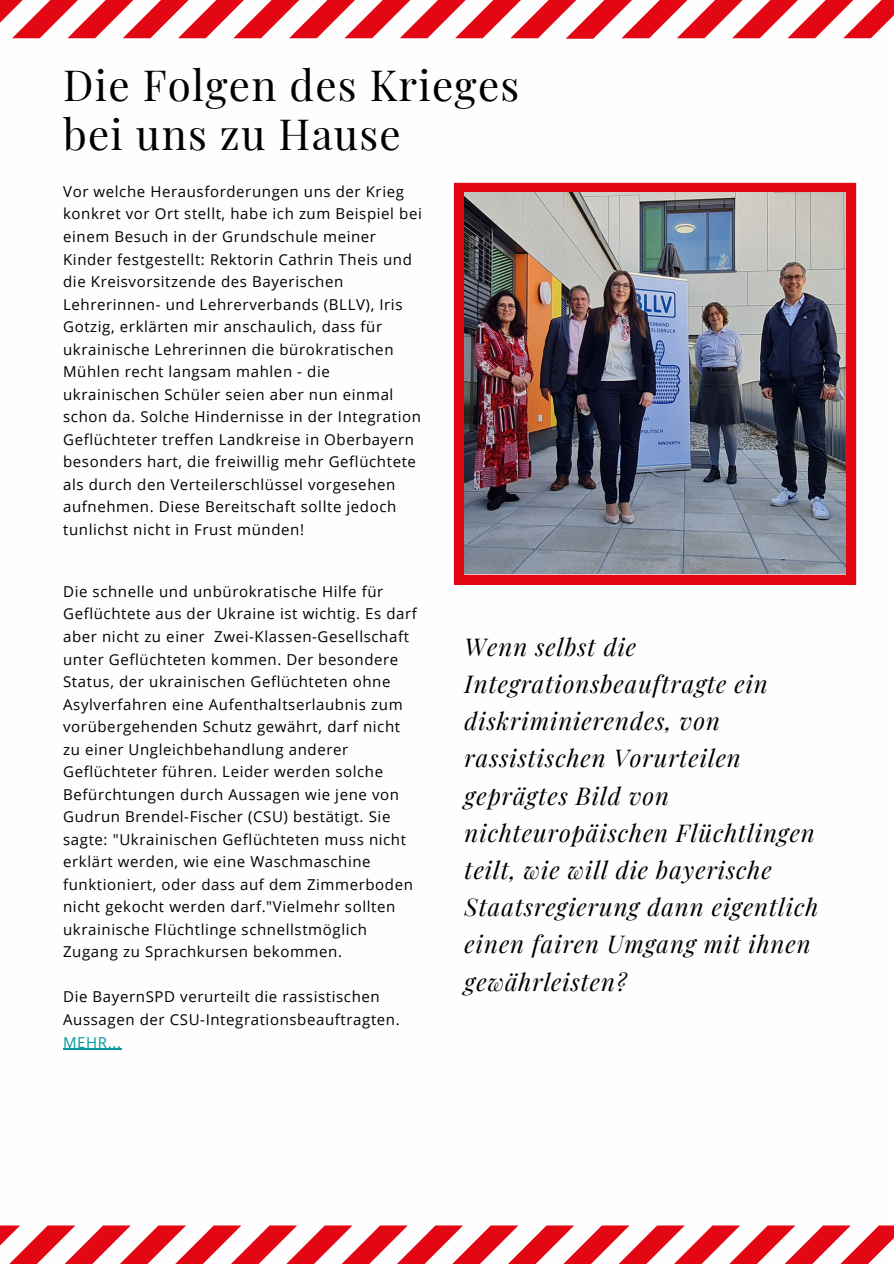
<style>
.page{position:relative;width:894px;height:1264px;background:#fff}
.page>*{position:absolute;margin:0;border:0;box-sizing:border-box;transform-origin:0 0}
.t1{font:42px/49.5px "Playfair Display";letter-spacing:.03em;color:#000}
.t2{font:italic 24px/37.2px "Playfair Display";letter-spacing:.04em;color:#000}
.t3{font:15px/22.5px "Open Sans";letter-spacing:.04em;color:#000}
.t4{font:15px "Open Sans";color:#03989e}
</style>
<div class="page">
<svg style="left:0;top:0;width:893px;height:39px"></svg>
<svg style="left:0;top:1225px;width:893px;height:38px"></svg>
<svg style="left:454px;top:183px;width:401px;height:402px;background:#da212c"></svg>
<img style="left:464px;top:193px;width:381px;height:380px">
<hr style="left:63px;top:1048px;width:59px;height:1px;background:#03989e">
<p class="t1" style="left:63px;top:58px;width:457px">Die Folgen des Krieges bei uns zu Hause</p>
<p class="t3" style="left:63px;top:180px;width:360px">Vor welche Herausforderungen uns der Krieg konkret vor Ort stellt, habe ich zum Beispiel bei einem Besuch in der Grundschule meiner Kinder festgestellt: Rektorin Cathrin Theis und die Kreisvorsitzende des Bayerischen Lehrerinnen- und Lehrerverbands (BLLV), Iris Gotzig, erklärten mir anschaulich, dass für ukrainische Lehrerinnen die bürokratischen Mühlen recht langsam mahlen - die ukrainischen Schüler seien aber nun einmal schon da. Solche Hindernisse in der Integration Geflüchteter treffen Landkreise in Oberbayern besonders hart, die freiwillig mehr Geflüchtete als durch den Verteilerschlüssel vorgesehen aufnehmen. Diese Bereitschaft sollte jedoch tunlichst nicht in Frust münden!</p>
<p class="t3" style="left:63px;top:580px;width:355px">Die schnelle und unbürokratische Hilfe für Geflüchtete aus der Ukraine ist wichtig. Es darf aber nicht zu einer Zwei-Klassen-Gesellschaft unter Geflüchteten kommen. Der besondere Status, der ukrainischen Geflüchteten ohne Asylverfahren eine Aufenthaltserlaubnis zum vorübergehenden Schutz gewährt, darf nicht zu einer Ungleichbehandlung anderer Geflüchteter führen. Leider werden solche Befürchtungen durch Aussagen wie jene von Gudrun Brendel-Fischer (CSU) bestätigt. Sie sagte: "Ukrainischen Geflüchteten muss nicht erklärt werden, wie eine Waschmaschine funktioniert, oder dass auf dem Zimmerboden nicht gekocht werden darf."Vielmehr sollten ukrainische Flüchtlinge schnellstmöglich Zugang zu Sprachkursen bekommen.</p>
<p class="t3" style="left:63px;top:985px;width:338px">Die BayernSPD verurteilt die rassistischen<br>Aussagen der CSU-Integrationsbeauftragten.</p>
<p class="t4" style="left:63px;top:1031px;width:59px">MEHR...</p>
<p class="t2" style="left:464px;top:627px;width:355px">Wenn selbst die<br>Integrationsbeauftragte ein diskriminierendes, von rassistischen Vorurteilen geprägtes Bild von nichteuropäischen Flüchtlingen teilt, wie will die bayerische<br>Staatsregierung dann eigentlich einen fairen Umgang mit ihnen gewährleisten?</p>
</div>
